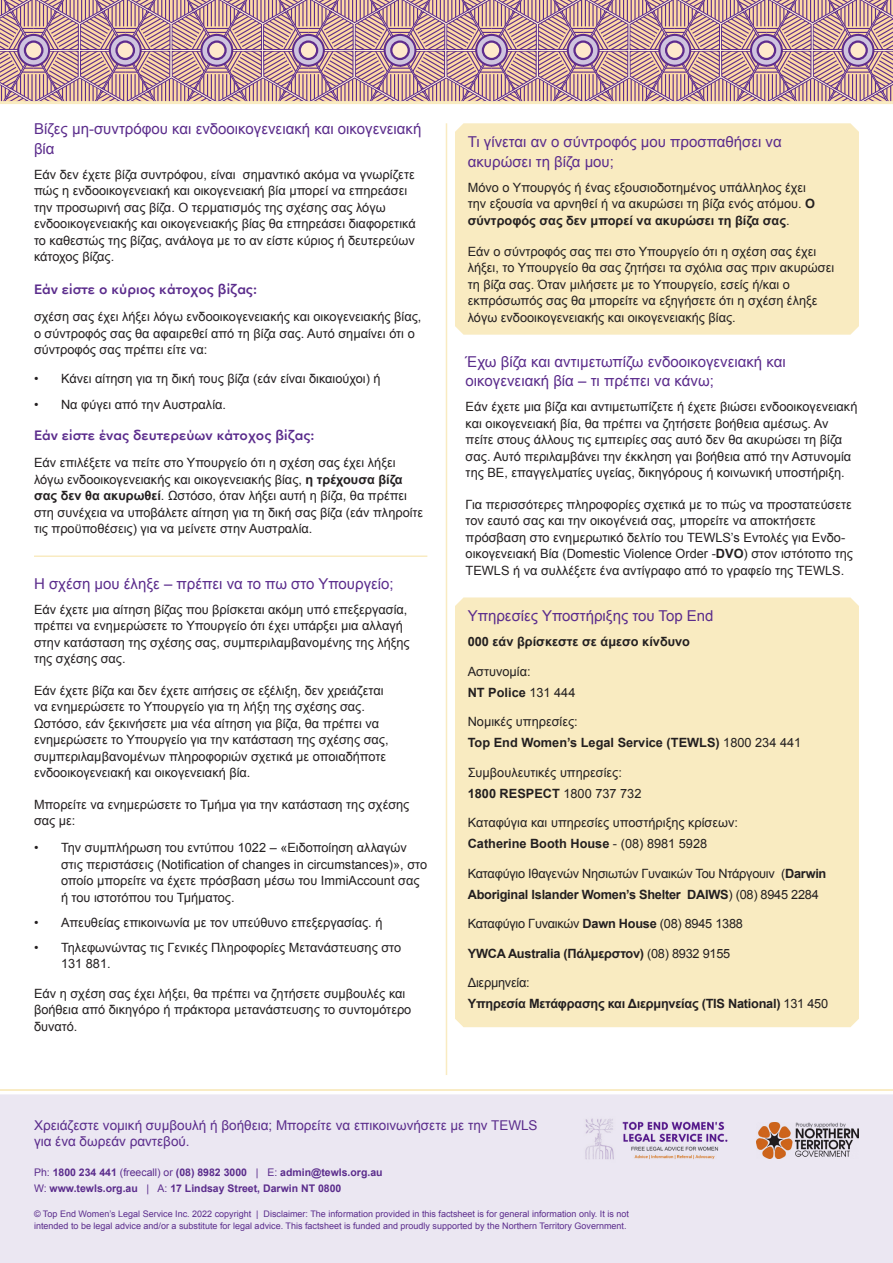
<style>
.page{position:relative;width:893px;height:1263px;background:#fff}
.page>*{position:absolute;margin:0;border:0;box-sizing:border-box;transform-origin:0 0}
.Heading_Level_2{font:15px/19.5px "Arial";color:#5b2c8c}
.Body{font:13.5px/16.5px "Arial";color:#5b2c8c}
.Heading_Level_3{font:800 13.5px "Avenir";color:#5b2c8c}
.Body-2{font:12.75px/16.5px "Arial";color:#231f20}
.Body-3{font:12.75px/21px "Arial";letter-spacing:-.02em;color:#231f20}
.Body-4{font:700 12.75px/21px "Arial";letter-spacing:-.02em;color:#231f20}
.Body-5{font:700 12.75px/21px "Arial";color:#231f20}
.Body-6{font:700 10.5px/16.5px "Arial";color:#5b2c8c}
.Body-7{font:9px/12px "Arial";color:#5b2c8c}
.s1{font-weight:700}
.s2{font-weight:400}
</style>
<div class="page">
<hr style="left:446px;top:123px;width:1px;height:952px;background:#f9ebc1">
<hr style="left:34px;top:555px;width:393px;height:2px;background:#f9ebc1">
<div style="left:455px;top:123px;width:404px;height:212px;background:#f9ebc1"></div>
<div style="left:455px;top:597px;width:404px;height:430px;background:#f9ebc1"></div>
<div style="left:0;top:1094px;width:893px;height:169px;background:#ebe7f2"></div>
<hr style="left:0;top:1089px;width:893px;height:2px;background:#f9ebc1">
<svg style="left:0;top:0;width:893px;height:101px;background:#c29ba0"></svg>
<hr style="left:0;top:101px;width:893px;height:3px;background:#f9ebc1">
<p class="Heading_Level_2" style="left:34px;top:119px;width:389px">Βίζες μη-συντρόφου και ενδοοικογενειακή και οικογενειακή βία</p>
<p class="Body-2" style="left:34px;top:166px;width:383px">Εάν δεν έχετε βίζα συντρόφου, είναι σημαντικό ακόμα να γνωρίζετε πώς η ενδοοικογενειακή και οικογενειακή βία μπορεί να επηρεάσει την προσωρινή σας βίζα. Ο τερματισμός της σχέσης σας λόγω ενδοοικογενειακής και οικογενειακής βίας θα επηρεάσει διαφορετικά το καθεστώς της βίζας, ανάλογα με το αν είστε κύριος ή δευτερεύων κάτοχος βίζας.</p>
<p class="Heading_Level_3" style="left:34px;top:279px;width:225px">Εάν είστε ο κύριος κάτοχος βίζας:</p>
<p class="Body-2" style="left:34px;top:309px;width:389px">σχέση σας έχει λήξει λόγω ενδοοικογενειακής και οικογενειακής βίας, ο σύντροφός σας θα αφαιρεθεί από τη βίζα σας. Αυτό σημαίνει ότι ο σύντροφός σας πρέπει είτε να:</p>
<p class="Body-2" style="left:34px;top:370px;width:348px">• Κάνει αίτηση για τη δική τους βίζα (εάν είναι δικαιούχοι) ή</p>
<p class="Body-2" style="left:34px;top:397px;width:194px">• Να φύγει από την Αυστραλία.</p>
<p class="Heading_Level_3" style="left:34px;top:425px;width:282px">Εάν είστε ένας δευτερεύων κάτοχος βίζας:</p>
<p class="Body-2" style="left:34px;top:455px;width:391px">Εάν επιλέξετε να πείτε στο Υπουργείο ότι η σχέση σας έχει λήξει λόγω ενδοοικογενειακής και οικογενειακής βίας, <span class="s1">η τρέχουσα βίζα σας δεν θα ακυρωθεί</span>. Ωστόσο, όταν λήξει αυτή η βίζα, θα πρέπει στη συνέχεια να υποβάλετε αίτηση για τη δική σας βίζα (εάν πληροίτε τις προϋποθέσεις) για να μείνετε στην Αυστραλία.</p>
<p class="Heading_Level_2" style="left:34px;top:574px;width:361px">Η σχέση μου έληξε – πρέπει να το πω στο Υπουργείο;</p>
<p class="Body-2" style="left:34px;top:601px;width:377px">Εάν έχετε μια αίτηση βίζας που βρίσκεται ακόμη υπό επεξεργασία, πρέπει να ενημερώσετε το Υπουργείο ότι έχει υπάρξει μια αλλαγή στην κατάσταση της σχέσης σας, συμπεριλαμβανομένης της λήξης της σχέσης σας.</p>
<p class="Body-2" style="left:34px;top:682px;width:356px">Εάν έχετε βίζα και δεν έχετε αιτήσεις σε εξέλιξη, δεν χρειάζεται να ενημερώσετε το Υπουργείο για τη λήξη της σχέσης σας.<br>Ωστόσο, εάν ξεκινήσετε μια νέα αίτηση για βίζα, θα πρέπει να ενημερώσετε το Υπουργείο για την κατάσταση της σχέσης σας, συμπεριλαμβανομένων πληροφοριών σχετικά με οποιαδήποτε ενδοοικογενειακή και οικογενειακή βία.</p>
<p class="Body-2" style="left:34px;top:796px;width:377px">Μπορείτε να ενημερώσετε το Τμήμα για την κατάσταση της σχέσης σας με:</p>
<p class="Body-2" style="left:61px;top:840px;width:368px;text-indent:-27px">• Την συμπλήρωση του εντύπου 1022 – «Ειδοποίηση αλλαγών στις περιστάσεις (Notification of changes in circumstances)», στο οποίο μπορείτε να έχετε πρόσβαση μέσω του ImmiAccount σας ή του ιστοτόπου του Τμήματος.</p>
<p class="Body-2" style="left:34px;top:914px;width:350px">• Απευθείας επικοινωνία με τον υπεύθυνο επεξεργασίας. ή</p>
<p class="Body-2" style="left:61px;top:939px;width:342px;text-indent:-27px">• Τηλεφωνώντας τις Γενικές Πληροφορίες Μετανάστευσης στο<br>131 881.</p>
<p class="Body-2" style="left:34px;top:985px;width:379px">Εάν η σχέση σας έχει λήξει, θα πρέπει να ζητήσετε συμβουλές και βοήθεια από δικηγόρο ή πράκτορα μετανάστευσης το συντομότερο δυνατό.</p>
<p class="Heading_Level_2" style="left:468px;top:132px;width:316px">Τι γίνεται αν ο σύντροφός μου προσπαθήσει να ακυρώσει τη βίζα μου;</p>
<p class="Body-2" style="left:468px;top:179px;width:349px">Μόνο ο Υπουργός ή ένας εξουσιοδοτημένος υπάλληλος έχει την εξουσία να αρνηθεί ή να ακυρώσει τη βίζα ενός ατόμου. <span class="s1">Ο σύντροφός σας δεν μπορεί να ακυρώσει τη βίζα σας</span>.</p>
<p class="Body-2" style="left:468px;top:243px;width:368px">Εάν ο σύντροφός σας πει στο Υπουργείο ότι η σχέση σας έχει λήξει, το Υπουργείο θα σας ζητήσει τα σχόλια σας πριν ακυρώσει τη βίζα σας. Όταν μιλήσετε με το Υπουργείο, εσείς ή/και ο εκπρόσωπός σας θα μπορείτε να εξηγήσετε ότι η σχέση έληξε λόγω ενδοοικογενειακής και οικογενειακής βίας.</p>
<p class="Heading_Level_2" style="left:466px;top:352px;width:322px">Έχω βίζα και αντιμετωπίζω ενδοοικογενειακή και οικογενειακή βία – τι πρέπει να κάνω;</p>
<p class="Body-2" style="left:466px;top:399px;width:393px">Εάν έχετε μια βίζα και αντιμετωπίζετε ή έχετε βιώσει ενδοοικογενειακή και οικογενειακή βία, θα πρέπει να ζητήσετε βοήθεια αμέσως. Αν πείτε στους άλλους τις εμπειρίες σας αυτό δεν θα ακυρώσει τη βίζα σας. Αυτό περιλαμβάνει την έκκληση γαι βοήθεια από την Αστυνομία της ΒΕ, επαγγελματίες υγείας, δικηγόρους ή κοινωνική υποστήριξη.</p>
<p class="Body-2" style="left:466px;top:496px;width:389px">Για περισσότερες πληροφορίες σχετικά με το πώς να προστατεύσετε τον εαυτό σας και την οικογένειά σας, μπορείτε να αποκτήσετε πρόσβαση στο ενημερωτικό δελτίο του TEWLS’s Εντολές για Ενδο&shy;οικογενειακή Βία (Domestic Violence Order -<span class="s1">DVO</span>) στον ιστότοπο της TEWLS ή να συλλέξετε ένα αντίγραφο από το γραφείο της TEWLS.</p>
<p class="Heading_Level_2" style="left:468px;top:606px;width:247px">Υπηρεσίες Υποστήριξης του Top End</p>
<p class="Body-5" style="left:468px;top:632px;width:224px">000 εάν βρίσκεστε σε άμεσο κίνδυνο</p>
<p class="Body-2" style="left:468px;top:661px;width:109px;line-height:21px">Αστυνομία:<br><span class="s1">NT Police</span> 131 444</p>
<p class="Body-5" style="left:468px;top:712px;width:335px"><span class="s2">Νομικές υπηρεσίες:<br></span>Top End Women’s Legal Service (TEWLS) <span class="s2">1800 234 441</span></p>
<p class="Body-2" style="left:468px;top:762px;width:175px;line-height:21px">Συμβουλευτικές υπηρεσίες:<br><span class="s1">1800 RESPECT</span> 1800 737 732</p>
<p class="Body-2" style="left:468px;top:812px;width:272px;line-height:21px">Καταφύγια και υπηρεσίες υποστήριξης κρίσεων:<br><span class="s1">Catherine Booth House</span> - (08) 8981 5928</p>
<p class="Body-3" style="left:468px;top:863px;width:360px">Καταφύγιο Ιθαγενών Νησιωτών Γυναικών Του Ντάργουιν (<span class="s1">Darwin<br>Aboriginal Islander Women’s Shelter DAIWS</span>) (08) 8945 2284</p>
<p class="Body-3" style="left:468px;top:913px;width:277px">Καταφύγιο Γυναικών <span class="s1">Dawn House</span> (08) 8945 1388</p>
<p class="Body-4" style="left:468px;top:943px;width:264px">YWCA Australia (Πάλμερστον) <span class="s2">(08) 8932 9155</span></p>
<p class="Body-4" style="left:468px;top:973px;width:362px"><span class="s2">Διερμηνεία:<br></span>Υπηρεσία Μετάφρασης και Διερμηνείας (TIS National) <span class="s2">131 450</span></p>
<p class="Body" style="left:34px;top:1117px;width:505px">Χρειάζεστε νομική συμβουλή ή βοήθεια; Μπορείτε να επικοινωνήσετε με την TEWLS για ένα δωρεάν ραντεβού.</p>
<p class="Body-6" style="left:34px;top:1164px;width:350px"><span class="s2">Ph:</span> 1800 234 441 <span class="s2">(freecall) or</span> (08) 8982 3000 <span class="s2">| E:</span> admin@tewls.org.au<br><span class="s2">W:</span> www.tewls.org.au <span class="s2">| A:</span> 17 Lindsay Street, Darwin NT 0800</p>
<p class="Body-7" style="left:34px;top:1208px;width:596px">© Top End Women’s Legal Service Inc. 2022 copyright | Disclaimer: The information provided in this factsheet is for general information only. It is not intended to be legal advice and/or a substitute for legal advice. This factsheet is funded and proudly supported by the Northern Territory Government.</p>
</div>
